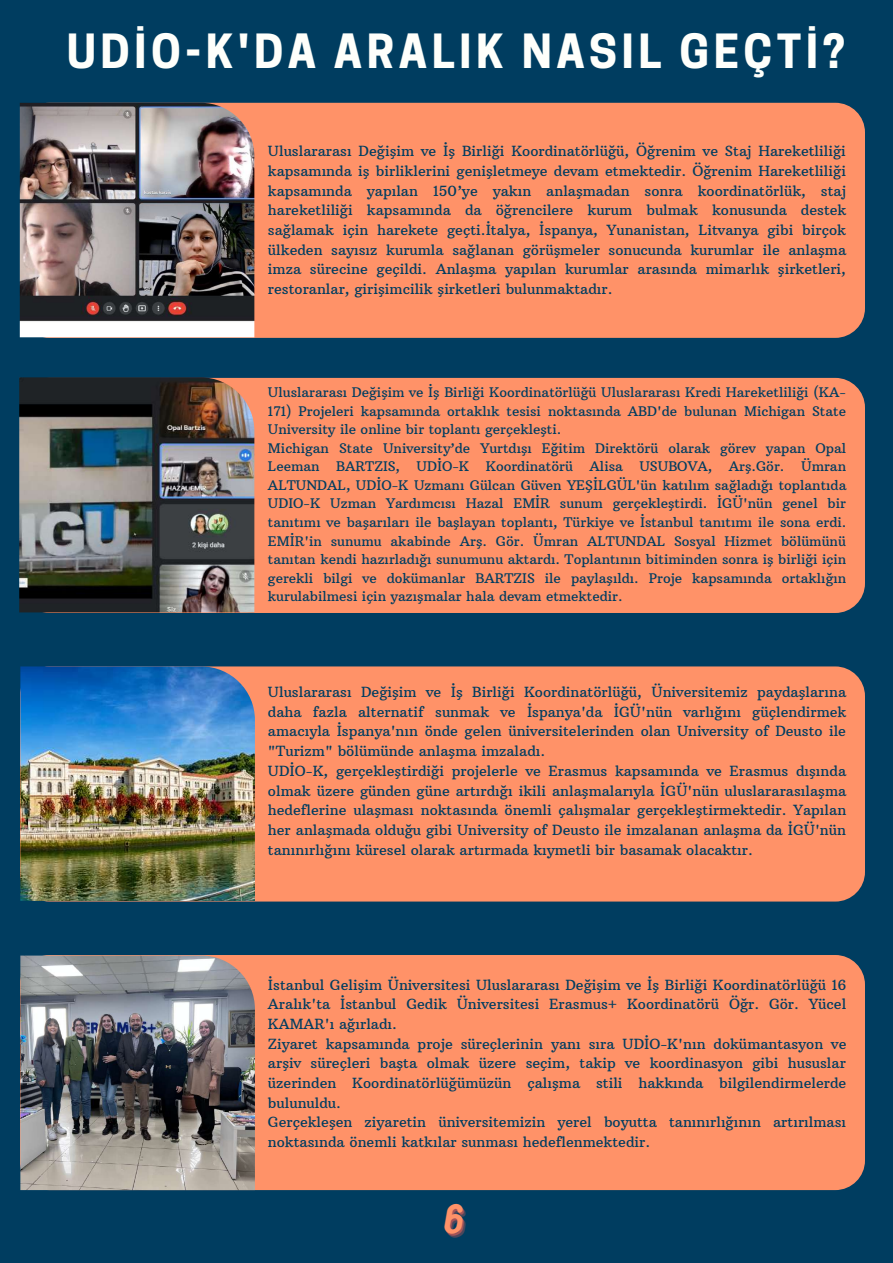
<style>
.page{position:relative;width:893px;height:1263px;background:#003d60}
.page>*{position:absolute;margin:0;border:0;box-sizing:border-box;transform-origin:0 0}
.t1{font:700 44.25px "Cooper Hewitt";letter-spacing:.1em;color:#fefffb}
.t2{font:14.25px/19.6px "Arbutus Slab";color:#003d60}
.t3{font:13.5px/18.6px "Arbutus Slab";color:#003d60}
</style>
<div class="page">
<div style="left:20px;top:103px;width:844px;height:235px;background:#ff9268;border-radius:30px"></div>
<img style="left:20px;top:103px;width:234px;height:234px">
<div style="left:20px;top:378px;width:844px;height:235px;background:#ff9268;border-radius:30px"></div>
<img style="left:19px;top:377px;width:235px;height:235px">
<div style="left:20px;top:955px;width:844px;height:235px;background:#ff9268;border-radius:30px"></div>
<img style="left:20px;top:955px;width:235px;height:235px">
<div style="left:20px;top:666px;width:844px;height:235px;background:#ff9268;border-radius:30px"></div>
<img style="left:20px;top:666px;width:235px;height:235px">
<h1 class="t1" style="left:67px;top:35px;width:779px">UDİO-K'DA ARALIK NASIL GEÇTİ?</h1>
<p class="t2" style="left:268px;top:141px;width:580px;text-align:justify">Uluslararası Değişim ve İş Birliği Koordinatörlüğü, Öğrenim ve Staj Hareketliliği kapsamında iş birliklerini genişletmeye devam etmektedir. Öğrenim Hareketliliği kapsamında yapılan 150’ye yakın anlaşmadan sonra koordinatörlük, staj hareketliliği kapsamında da öğrencilere kurum bulmak konusunda destek sağlamak için harekete geçti.İtalya, İspanya, Yunanistan, Litvanya gibi birçok ülkeden sayısız kurumla sağlanan görüşmeler sonucunda kurumlar ile anlaşma imza sürecine geçildi. Anlaşma yapılan kurumlar arasında mimarlık şirketleri, restoranlar, girişimcilik şirketleri bulunmaktadır.</p>
<p class="t3" style="left:268px;top:383px;width:580px">Uluslararası Değişim ve İş Birliği Koordinatörlüğü Uluslararası Kredi Hareketliliği (KA-171) Projeleri kapsamında ortaklık tesisi noktasında ABD'de bulunan Michigan State University ile online bir toplantı gerçekleşti.<br>Michigan State University’de Yurtdışı Eğitim Direktörü olarak görev yapan Opal Leeman BARTZIS, UDİO-K Koordinatörü Alisa USUBOVA, Arş.Gör. Ümran ALTUNDAL, UDİO-K Uzmanı Gülcan Güven YEŞİLGÜL'ün katılım sağladığı toplantıda UDIO-K Uzman Yardımcısı Hazal EMİR sunum gerçekleştirdi. İGÜ'nün genel bir tanıtımı ve başarıları ile başlayan toplantı, Türkiye ve İstanbul tanıtımı ile sona erdi.<br>EMİR'in sunumu akabinde Arş. Gör. Ümran ALTUNDAL Sosyal Hizmet bölümünü tanıtan kendi hazırladığı sunumunu aktardı. Toplantının bitiminden sonra iş birliği için gerekli bilgi ve dokümanlar BARTZIS ile paylaşıldı. Proje kapsamında ortaklığın kurulabilmesi için yazışmalar hala devam etmektedir.</p>
<p class="t2" style="left:268px;top:682px;width:580px">Uluslararası Değişim ve İş Birliği Koordinatörlüğü, Üniversitemiz paydaşlarına daha fazla alternatif sunmak ve İspanya'da İGÜ'nün varlığını güçlendirmek amacıyla İspanya'nın önde gelen üniversitelerinden olan University of Deusto ile "Turizm" bölümünde anlaşma imzaladı.<br>UDİO-K, gerçekleştirdiği projelerle ve Erasmus kapsamında ve Erasmus dışında olmak üzere günden güne artırdığı ikili anlaşmalarıyla İGÜ'nün uluslararasılaşma hedeflerine ulaşması noktasında önemli çalışmalar gerçekleştirmektedir. Yapılan her anlaşmada olduğu gibi University of Deusto ile imzalanan anlaşma da İGÜ'nün tanınırlığını küresel olarak artırmada kıymetli bir basamak olacaktır.</p>
<p class="t2" style="left:268px;top:975px;width:580px">İstanbul Gelişim Üniversitesi Uluslararası Değişim ve İş Birliği Koordinatörlüğü 16<br>Aralık'ta İstanbul Gedik Üniversitesi Erasmus+ Koordinatörü Öğr. Gör. Yücel KAMAR'ı ağırladı.<br>Ziyaret kapsamında proje süreçlerinin yanı sıra UDİO-K'nın dokümantasyon ve arşiv süreçleri başta olmak üzere seçim, takip ve koordinasyon gibi hususlar üzerinden Koordinatörlüğümüzün çalışma stili hakkında bilgilendirmelerde bulunuldu.<br>Gerçekleşen ziyaretin üniversitemizin yerel boyutta tanınırlığının artırılması noktasında önemli katkılar sunması hedeflenmektedir.</p>
</div>
